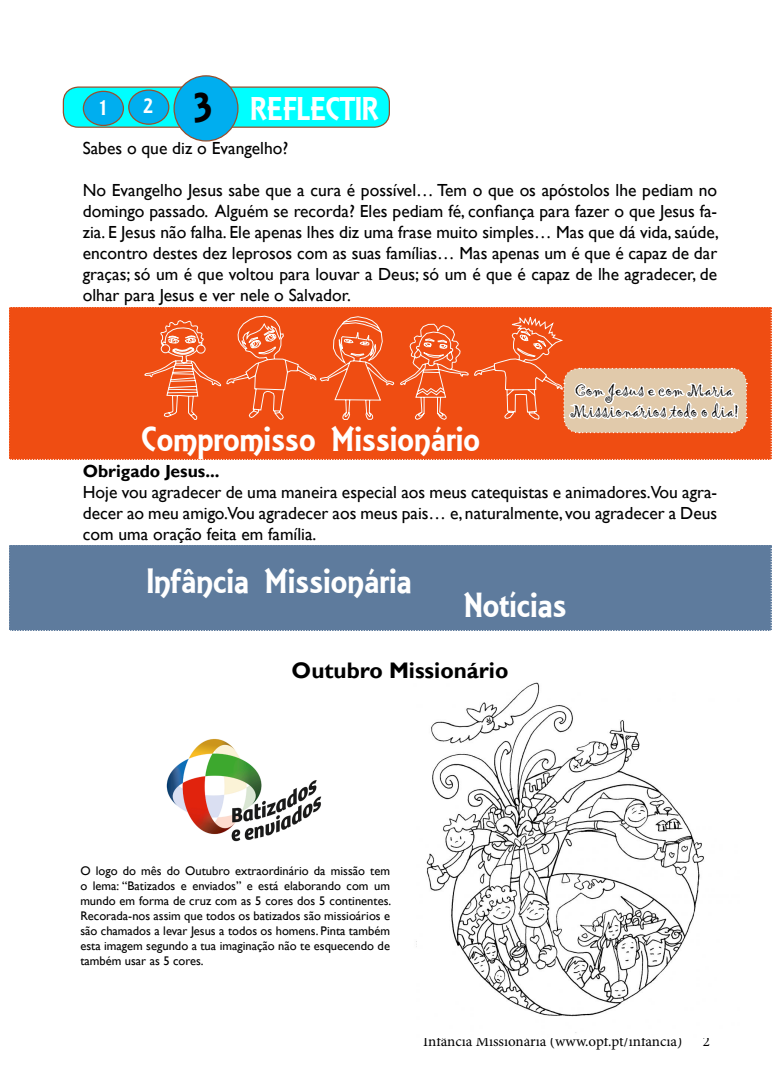
<style>
.page{position:relative;width:780px;height:1088px;background:#fff}
.page>*{position:absolute;margin:0;border:0;box-sizing:border-box;transform-origin:0 0}
.t1{font:45px "ARESSENCE";color:#000}
.t2{font:37.5px "ARESSENCE";color:#fff}
.t3{font:35px "ARESSENCE";color:#fff}
.t4{font:700 22.5px "Gill Sans";color:#000}
.t5{font:22.5px "ARESSENCE";color:#fff}
.t6{font:17.5px/21px "Gill Sans";color:#000;text-align:justify}
.t7{font:17.5px/21px "Gigi";color:#000}
.t8{font:700 17.5px "Gill Sans";color:#000}
.t9{font:15px "Minion Pro";color:#000}
.t10{font:12.5px/15px "Gill Sans";color:#000;text-align:justify}
</style>
<div class="page">
<div style="left:63px;top:87px;width:326px;height:40px;background:#0ff;border-radius:15px"></div>
<div style="left:63px;top:86px;width:327px;height:42px;border:1px solid #984f2e;border-radius:15px"></div>
<div style="left:174px;top:76px;width:64px;height:65px;background:#00aeef;border-radius:50%"></div>
<div style="left:173px;top:75px;width:65px;height:67px;border:1px solid #984f2e;border-radius:50%"></div>
<div style="left:83px;top:91px;width:40px;height:34px;background:#00aeef;border-radius:50%"></div>
<div style="left:83px;top:91px;width:41px;height:35px;border:1px solid #984f2e;border-radius:50%"></div>
<div style="left:129px;top:90px;width:40px;height:34px;background:#00aeef;border-radius:50%"></div>
<div style="left:128px;top:89px;width:41px;height:36px;border:1px solid #984f2e;border-radius:50%"></div>
<svg style="left:9px;top:307px;width:763px;height:153px;background:#ee612c"></svg>
<div style="left:9px;top:545px;width:763px;height:86px;background:#5e7b9d"></div>
<img style="left:166px;top:738px;width:156px;height:104px">
<img style="left:416px;top:682px;width:288px;height:351px">
<p class="t5" style="left:100px;top:95px;width:8px">1</p>
<p class="t5" style="left:143px;top:93px;width:11px">2</p>
<p class="t1" style="left:193px;top:82px;width:20px">3</p>
<p class="t3" style="left:250px;top:89px;width:130px">REFLECTIR</p>
<p class="t6" style="left:83px;top:138px;width:207px">Sabes o que diz o Evangelho?</p>
<p class="t6" style="left:83px;top:180px;width:637px">No Evangelho Jesus sabe que a cura é possível… Tem o que os apóstolos lhe pediam no domingo passado. Alguém se recorda? Eles pediam fé, confiança para fazer o que Jesus fa&shy;zia. E Jesus não falha. Ele apenas lhes diz uma frase muito simples… Mas que dá vida, saúde, encontro destes dez leprosos com as suas famílias… Mas apenas um é que é capaz de dar graças; só um é que voltou para louvar a Deus; só um é que é capaz de lhe agradecer, de olhar para Jesus e ver nele o Salvador.</p>
<p class="t7" style="left:570px;top:381px;width:170px">Com Jesus e com Maria<br>Missionários todo o dia!</p>
<p class="t2" style="left:142px;top:417px;width:339px">Compromisso Missionário</p>
<p class="t8" style="left:83px;top:461px;width:138px">Obrigado Jesus...</p>
<p class="t6" style="left:83px;top:482px;width:636px">Hoje vou agradecer de uma maneira especial aos meus catequistas e animadores.Vou agra&shy;decer ao meu amigo.Vou agradecer aos meus pais… e, naturalmente, vou agradecer a Deus com uma oração feita em família.</p>
<p class="t2" style="left:147px;top:560px;width:266px">Infância Missionária</p>
<p class="t2" style="left:464px;top:584px;width:104px">Notícias</p>
<p class="t4" style="left:291px;top:657px;width:218px">Outubro Missionário</p>
<p class="t10" style="left:80px;top:864px;width:312px">O logo do mês do Outubro extraordinário da missão tem o lema: “Batizados e enviados” e está elaborando com um mundo em forma de cruz com as 5 cores dos 5 continentes.<br>Recorada-nos assim que todos os batizados são missioários e são chamados a levar Jesus a todos os homens. Pinta também esta imagem segundo a tua imaginação não te esquecendo de também usar as 5 cores.</p>
<p class="t9" style="left:423px;top:1031px;width:260px">Infância Missionária (www.opf.pt/infancia)</p>
<p class="t9" style="left:702px;top:1031px;width:9px">2</p>
</div>
